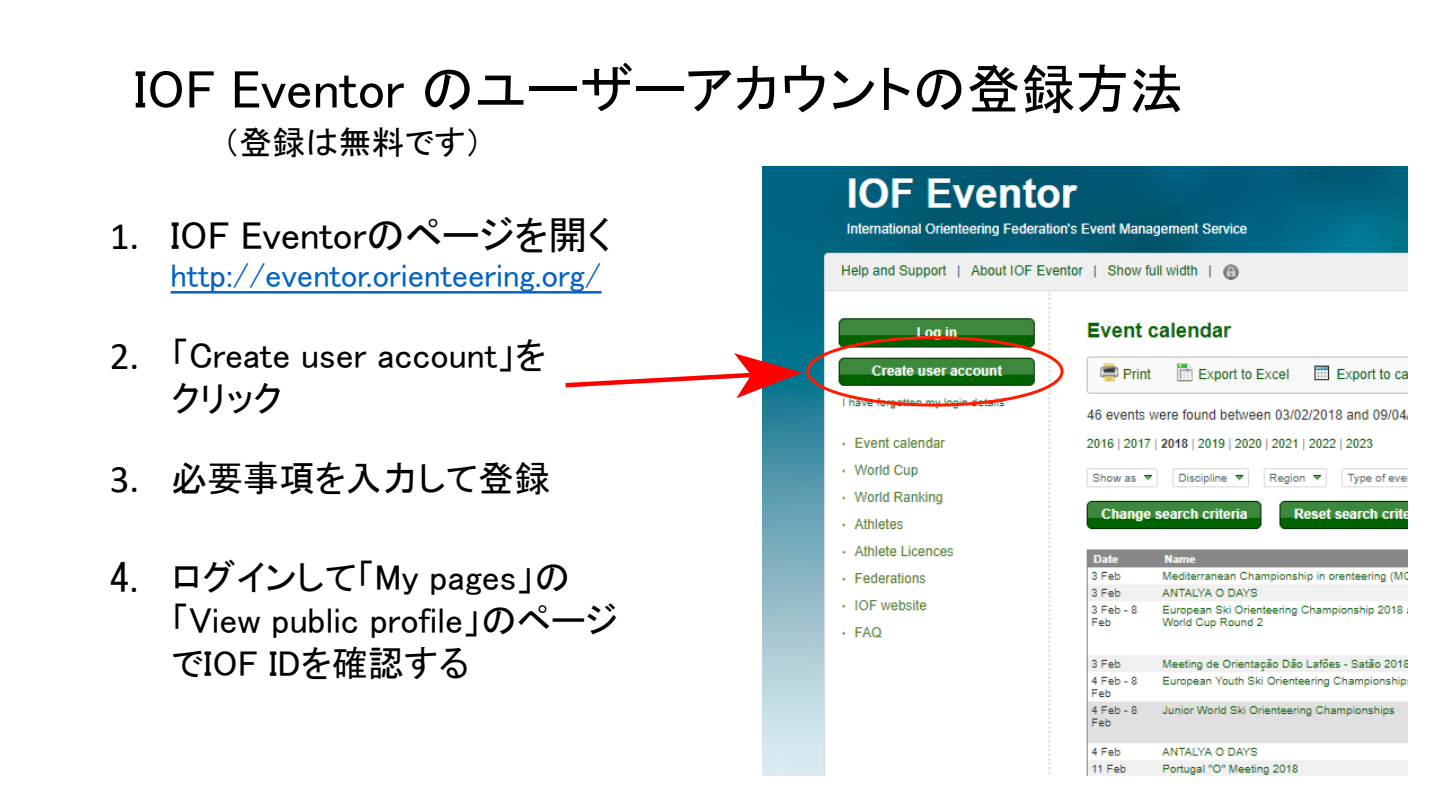
<style>
.page{position:relative;width:1440px;height:810px;background:#fff}
.page>*{position:absolute;margin:0;border:0;box-sizing:border-box;transform-origin:0 0}
.t1{font:54px "MS P Gothic";letter-spacing:.005em;color:#000}
.t2{font:39px "MS P Gothic";color:#000}
.t3{font:39px "Calibri";color:#000}
.t4{font:36px/43.2px "MS P Gothic";color:#000}
.t5{font:33px "MS P Gothic";letter-spacing:-.005em;color:#0563c1}
.t6{font:33px "MS P Gothic";color:#000}
.s1{font-family:"Calibri"}
.s2{font-family:"MS Gothic";font-size:39px}
.s3{font-family:"Calibri";font-size:39px}
</style>
<div class="page">
<img style="left:763px;top:167px;width:644px;height:608px">
<svg style="left:171px;top:291px;width:431px;height:3px"></svg>
<div style="left:806px;top:336px;width:258px;height:71px;border:3px solid #ff1b00;border-radius:50%"></div>
<svg style="left:565px;top:349px;width:236px;height:54px"></svg>
<h1 class="t1" style="left:134px;top:62px;width:1051px">IOF Eventor のユーザーアカウントの登録方法</h1>
<p class="t6" style="left:223px;top:125px;width:261px">（登録は無料です）</p>
<p class="t2" style="left:110px;top:216px;width:502px"><span class="s1">1.</span> IOF Eventorのページを開く</p>
<p class="t5" style="left:171px;top:258px;width:432px">http://eventor.orienteering.org/</p>
<p class="t3" style="left:110px;top:329px;width:31px">2.</p>
<p class="t3" style="left:110px;top:452px;width:31px">3.</p>
<p class="t4" style="left:171px;top:333px;width:377px">「Create user account」をクリック</p>
<p class="t4" style="left:171px;top:457px;width:381px">必要事項を入力して登録</p>
<p class="t4" style="left:171px;top:555px;width:449px;text-indent:-61px"><span class="s2">4</span><span class="s3">.</span> ログインして「My pages」の「View public profile」のページでIOF IDを確認する</p>
</div>
